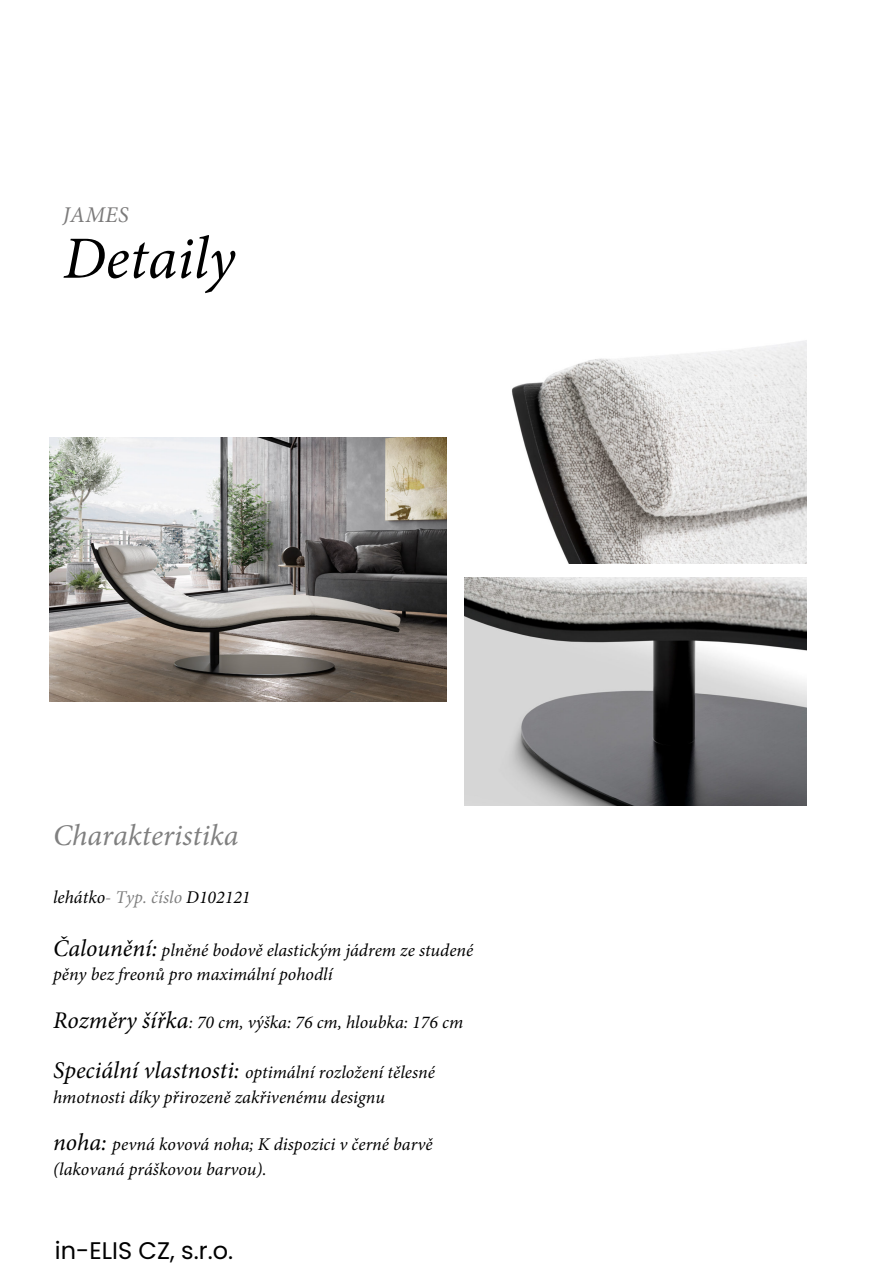
<style>
.page{position:relative;width:893px;height:1263px;background:#fff}
.page>*{position:absolute;margin:0;border:0;box-sizing:border-box;transform-origin:0 0}
.t1{font:italic 60px "Minion Pro";color:#000}
.t2{font:italic 30px "Minion Pro";color:#808080}
.t3{font:24px "Poppins";color:#000}
.t4{font:italic 22.5px "Minion Pro";letter-spacing:.005em;color:#7c7b7b}
.t5{font:italic 18px/24.5px "Minion Pro";color:#000}
.s1{color:#808080}
.s2{font-size:24px}
</style>
<div class="page">
<img style="left:511px;top:340px;width:295px;height:223px">
<img style="left:465px;top:577px;width:341px;height:228px">
<img style="left:50px;top:437px;width:396px;height:265px">
<p class="t4" style="left:63px;top:200px;width:67px">JAMES</p>
<h1 class="t1" style="left:63px;top:218px;width:174px">Detaily</h1>
<h2 class="t2" style="left:53px;top:815px;width:187px">Charakteristika</h2>
<p class="t5" style="left:53px;top:884px;width:199px">lehátko<span class="s1">- Typ. číslo</span> D102121</p>
<p class="t5" style="left:53px;top:938px;width:422px"><span class="s2">Čalounění:</span> plněné bodově elastickým jádrem ze studené pěny bez freonů pro maximální pohodlí</p>
<p class="t5" style="left:53px;top:1010px;width:412px"><span class="s2">Rozměry šířka</span>: 70 cm, výška: 76 cm, hloubka: 176 cm</p>
<p class="t5" style="left:53px;top:1060px;width:383px"><span class="s2">Speciální vlastnosti:</span> optimální rozložení tělesné hmotnosti díky přirozeně zakřivenému designu</p>
<p class="t5" style="left:53px;top:1132px;width:381px"><span class="s2">noha:</span> pevná kovová noha; K dispozici v černé barvě (lakovaná práškovou barvou).</p>
<h3 class="t3" style="left:55px;top:1236px;width:180px">in-ELIS CZ, s.r.o.</h3>
</div>
